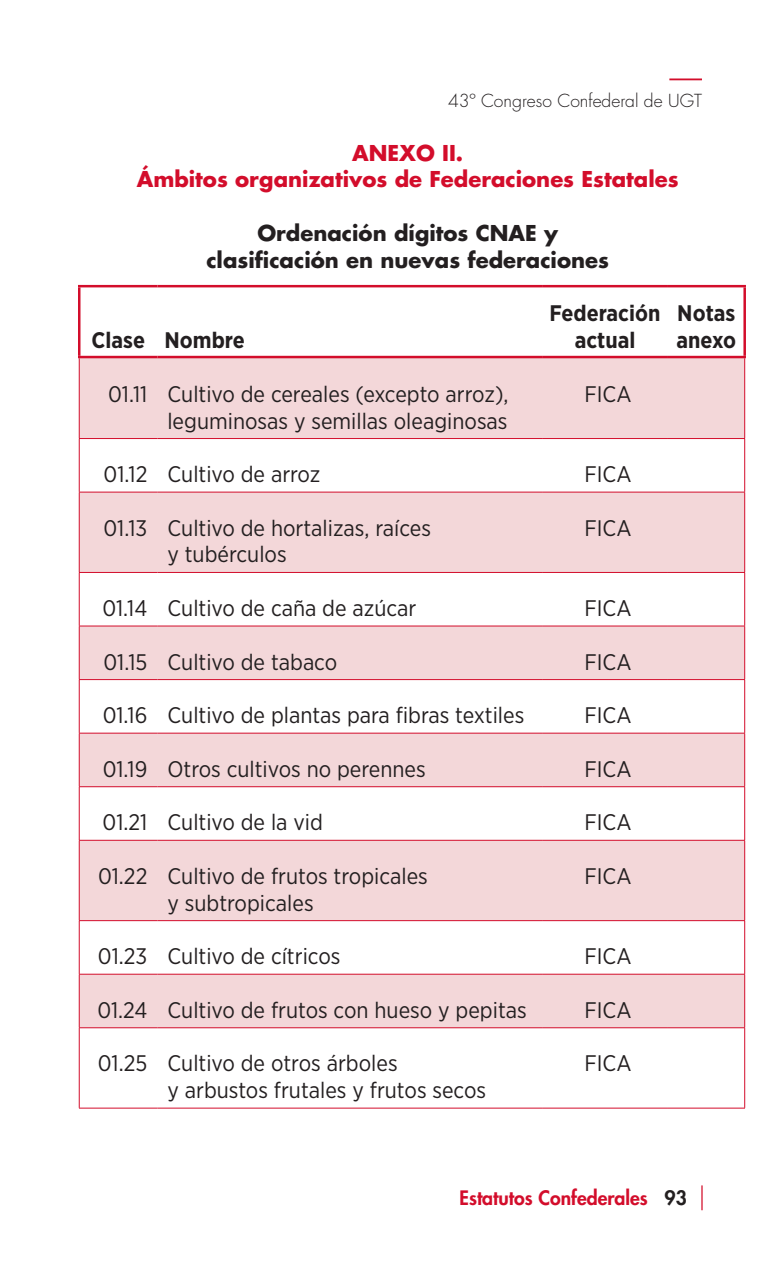
<style>
.page{position:relative;width:780px;height:1276px;background:#fff}
.page>*{position:absolute;margin:0;border:0;box-sizing:border-box;transform-origin:0 0}
.TEXTO{font:22.5px/26.8px "Gotham Narrow";color:#231f20}
.TEXTO-2{font:700 22.5px/26.8px "Gotham Narrow";color:#231f20;text-align:center}
.TITULO_2_NEGRO_MAY{font:700 21.25px/26.8px "Futura Std";color:#231f20;text-align:center}
.TITULO_2_rojo{font:700 21.25px/26.8px "Futura Std";color:#d30d2b;text-align:center}
.t1{font:800 19.5px "Futura Std";color:#d30d2b}
.t2{font:300 17.5px "Futura Std";color:#231f20}
.s1{color:#231f20}
</style>
<div class="page">
<hr style="left:669px;top:78px;width:33px;height:2px;background:#d30d2b">
<svg style="left:701px;top:1185px;width:1px;height:25px"></svg>
<svg style="left:80px;top:287px;width:663px;height:69px"></svg>
<svg style="left:80px;top:358px;width:664px;height:669px;fill:#f3d7d9"></svg>
<hr style="left:79px;top:358px;width:1px;height:80px;background:#d30d2b">
<hr style="left:744px;top:358px;width:1px;height:80px;background:#d30d2b">
<hr style="left:79px;top:438px;width:78px;height:1px;background:#d30d2b">
<hr style="left:79px;top:439px;width:1px;height:53px;background:#d30d2b">
<hr style="left:157px;top:438px;width:385px;height:1px;background:#d30d2b">
<hr style="left:542px;top:438px;width:126px;height:1px;background:#d30d2b">
<hr style="left:668px;top:438px;width:77px;height:1px;background:#d30d2b">
<hr style="left:744px;top:439px;width:1px;height:53px;background:#d30d2b">
<hr style="left:79px;top:492px;width:78px;height:1px;background:#d30d2b">
<hr style="left:79px;top:492px;width:1px;height:80px;background:#d30d2b">
<hr style="left:157px;top:492px;width:385px;height:1px;background:#d30d2b">
<hr style="left:542px;top:492px;width:126px;height:1px;background:#d30d2b">
<hr style="left:668px;top:492px;width:77px;height:1px;background:#d30d2b">
<hr style="left:744px;top:492px;width:1px;height:80px;background:#d30d2b">
<hr style="left:79px;top:572px;width:78px;height:1px;background:#d30d2b">
<hr style="left:79px;top:573px;width:1px;height:53px;background:#d30d2b">
<hr style="left:157px;top:572px;width:385px;height:1px;background:#d30d2b">
<hr style="left:542px;top:572px;width:126px;height:1px;background:#d30d2b">
<hr style="left:668px;top:572px;width:77px;height:1px;background:#d30d2b">
<hr style="left:744px;top:573px;width:1px;height:53px;background:#d30d2b">
<hr style="left:79px;top:625px;width:78px;height:1px;background:#d30d2b">
<hr style="left:79px;top:626px;width:1px;height:53px;background:#d30d2b">
<hr style="left:157px;top:625px;width:385px;height:1px;background:#d30d2b">
<hr style="left:542px;top:625px;width:126px;height:1px;background:#d30d2b">
<hr style="left:668px;top:625px;width:77px;height:1px;background:#d30d2b">
<hr style="left:744px;top:626px;width:1px;height:53px;background:#d30d2b">
<hr style="left:79px;top:679px;width:78px;height:1px;background:#d30d2b">
<hr style="left:79px;top:680px;width:1px;height:53px;background:#d30d2b">
<hr style="left:157px;top:679px;width:385px;height:1px;background:#d30d2b">
<hr style="left:542px;top:679px;width:126px;height:1px;background:#d30d2b">
<hr style="left:668px;top:679px;width:77px;height:1px;background:#d30d2b">
<hr style="left:744px;top:680px;width:1px;height:53px;background:#d30d2b">
<hr style="left:79px;top:732px;width:78px;height:1px;background:#d30d2b">
<hr style="left:79px;top:733px;width:1px;height:53px;background:#d30d2b">
<hr style="left:157px;top:732px;width:385px;height:1px;background:#d30d2b">
<hr style="left:542px;top:732px;width:126px;height:1px;background:#d30d2b">
<hr style="left:668px;top:732px;width:77px;height:1px;background:#d30d2b">
<hr style="left:744px;top:733px;width:1px;height:53px;background:#d30d2b">
<hr style="left:79px;top:786px;width:78px;height:1px;background:#d30d2b">
<hr style="left:79px;top:787px;width:1px;height:53px;background:#d30d2b">
<hr style="left:157px;top:786px;width:385px;height:1px;background:#d30d2b">
<hr style="left:542px;top:786px;width:126px;height:1px;background:#d30d2b">
<hr style="left:668px;top:786px;width:77px;height:1px;background:#d30d2b">
<hr style="left:744px;top:787px;width:1px;height:53px;background:#d30d2b">
<hr style="left:79px;top:840px;width:78px;height:1px;background:#d30d2b">
<hr style="left:79px;top:840px;width:1px;height:80px;background:#d30d2b">
<hr style="left:157px;top:840px;width:385px;height:1px;background:#d30d2b">
<hr style="left:542px;top:840px;width:126px;height:1px;background:#d30d2b">
<hr style="left:668px;top:840px;width:77px;height:1px;background:#d30d2b">
<hr style="left:744px;top:840px;width:1px;height:80px;background:#d30d2b">
<hr style="left:79px;top:920px;width:78px;height:1px;background:#d30d2b">
<hr style="left:79px;top:921px;width:1px;height:53px;background:#d30d2b">
<hr style="left:157px;top:920px;width:385px;height:1px;background:#d30d2b">
<hr style="left:542px;top:920px;width:126px;height:1px;background:#d30d2b">
<hr style="left:668px;top:920px;width:77px;height:1px;background:#d30d2b">
<hr style="left:744px;top:921px;width:1px;height:53px;background:#d30d2b">
<hr style="left:79px;top:973px;width:78px;height:1px;background:#d30d2b">
<hr style="left:79px;top:974px;width:1px;height:53px;background:#d30d2b">
<hr style="left:157px;top:973px;width:385px;height:1px;background:#d30d2b">
<hr style="left:542px;top:973px;width:126px;height:1px;background:#d30d2b">
<hr style="left:668px;top:973px;width:77px;height:1px;background:#d30d2b">
<hr style="left:744px;top:974px;width:1px;height:53px;background:#d30d2b">
<hr style="left:79px;top:1027px;width:78px;height:1px;background:#d30d2b">
<hr style="left:79px;top:1028px;width:1px;height:79px;background:#d30d2b">
<hr style="left:157px;top:1027px;width:385px;height:1px;background:#d30d2b">
<hr style="left:542px;top:1027px;width:126px;height:1px;background:#d30d2b">
<hr style="left:668px;top:1027px;width:77px;height:1px;background:#d30d2b">
<hr style="left:744px;top:1028px;width:1px;height:79px;background:#d30d2b">
<hr style="left:79px;top:1107px;width:78px;height:1px;background:#d30d2b">
<hr style="left:157px;top:1107px;width:385px;height:1px;background:#d30d2b">
<hr style="left:542px;top:1107px;width:126px;height:1px;background:#d30d2b">
<hr style="left:668px;top:1107px;width:77px;height:1px;background:#d30d2b">
<hr style="left:78px;top:285px;width:79px;height:2px;background:#d30d2b">
<hr style="left:78px;top:287px;width:2px;height:69px;background:#d30d2b">
<hr style="left:157px;top:285px;width:385px;height:2px;background:#d30d2b">
<hr style="left:542px;top:285px;width:126px;height:2px;background:#d30d2b">
<hr style="left:668px;top:285px;width:78px;height:2px;background:#d30d2b">
<hr style="left:743px;top:287px;width:3px;height:69px;background:#d30d2b">
<hr style="left:78px;top:356px;width:79px;height:2px;background:#d30d2b">
<hr style="left:157px;top:356px;width:385px;height:2px;background:#d30d2b">
<hr style="left:542px;top:356px;width:126px;height:2px;background:#d30d2b">
<hr style="left:668px;top:356px;width:78px;height:2px;background:#d30d2b">
<p class="t2" style="left:448px;top:90px;width:255px">43º Congreso Confederal de UGT</p>
<p class="TITULO_2_rojo" style="left:137px;top:139px;width:543px">ANEXO II.<br>Ámbitos organizativos de Federaciones Estatales</p>
<p class="TITULO_2_NEGRO_MAY" style="left:206px;top:219px;width:404px">Ordenación dígitos CNAE y clasificación en nuevas federaciones</p>
<p class="TEXTO-2" style="left:92px;top:327px;width:55px">Clase</p>
<p class="TEXTO-2" style="left:164px;top:327px;width:82px">Nombre</p>
<p class="TEXTO-2" style="left:549px;top:300px;width:112px">Federación actual</p>
<p class="TEXTO-2" style="left:676px;top:300px;width:61px;text-align:left">Notas anexo</p>
<p class="TEXTO" style="left:108px;top:380px;width:41px">01.11</p>
<p class="TEXTO" style="left:167px;top:380px;width:342px">Cultivo de cereales (excepto arroz), leguminosas y semillas oleaginosas</p>
<p class="TEXTO" style="left:584px;top:380px;width:49px">FICA</p>
<p class="TEXTO" style="left:104px;top:460px;width:45px">01.12</p>
<p class="TEXTO" style="left:167px;top:460px;width:154px">Cultivo de arroz</p>
<p class="TEXTO" style="left:584px;top:460px;width:49px">FICA</p>
<p class="TEXTO" style="left:104px;top:514px;width:45px">01.13</p>
<p class="TEXTO" style="left:167px;top:514px;width:265px">Cultivo de hortalizas, raíces y tubérculos</p>
<p class="TEXTO" style="left:584px;top:514px;width:49px">FICA</p>
<p class="TEXTO" style="left:102px;top:594px;width:46px">01.14</p>
<p class="TEXTO" style="left:167px;top:594px;width:250px">Cultivo de caña de azúcar</p>
<p class="TEXTO" style="left:584px;top:594px;width:49px">FICA</p>
<p class="TEXTO" style="left:103px;top:648px;width:45px">01.15</p>
<p class="TEXTO" style="left:167px;top:648px;width:171px">Cultivo de tabaco</p>
<p class="TEXTO" style="left:584px;top:648px;width:49px">FICA</p>
<p class="TEXTO" style="left:103px;top:701px;width:46px">01.16</p>
<p class="TEXTO" style="left:167px;top:701px;width:358px">Cultivo de plantas para fibras textiles</p>
<p class="TEXTO" style="left:584px;top:701px;width:49px">FICA</p>
<p class="TEXTO" style="left:103px;top:755px;width:46px">01.19</p>
<p class="TEXTO" style="left:167px;top:755px;width:260px">Otros cultivos no perennes</p>
<p class="TEXTO" style="left:584px;top:755px;width:49px">FICA</p>
<p class="TEXTO" style="left:103px;top:808px;width:46px">01.21</p>
<p class="TEXTO" style="left:167px;top:808px;width:157px">Cultivo de la vid</p>
<p class="TEXTO" style="left:584px;top:808px;width:49px">FICA</p>
<p class="TEXTO" style="left:98px;top:862px;width:51px">01.22</p>
<p class="TEXTO" style="left:167px;top:862px;width:262px">Cultivo de frutos tropicales y subtropicales</p>
<p class="TEXTO" style="left:584px;top:862px;width:49px">FICA</p>
<p class="TEXTO" style="left:98px;top:942px;width:51px">01.23</p>
<p class="TEXTO" style="left:167px;top:942px;width:174px">Cultivo de cítricos</p>
<p class="TEXTO" style="left:584px;top:942px;width:49px">FICA</p>
<p class="TEXTO" style="left:97px;top:996px;width:52px">01.24</p>
<p class="TEXTO" style="left:167px;top:996px;width:361px">Cultivo de frutos con hueso y pepitas</p>
<p class="TEXTO" style="left:584px;top:996px;width:49px">FICA</p>
<p class="TEXTO" style="left:98px;top:1049px;width:51px">01.25</p>
<p class="TEXTO" style="left:167px;top:1049px;width:320px">Cultivo de otros árboles<br>y arbustos frutales y frutos secos</p>
<p class="TEXTO" style="left:584px;top:1049px;width:49px">FICA</p>
<p class="t1" style="left:459px;top:1185px;width:229px">Estatutos Confederales <span class="s1">93</span></p>
</div>
